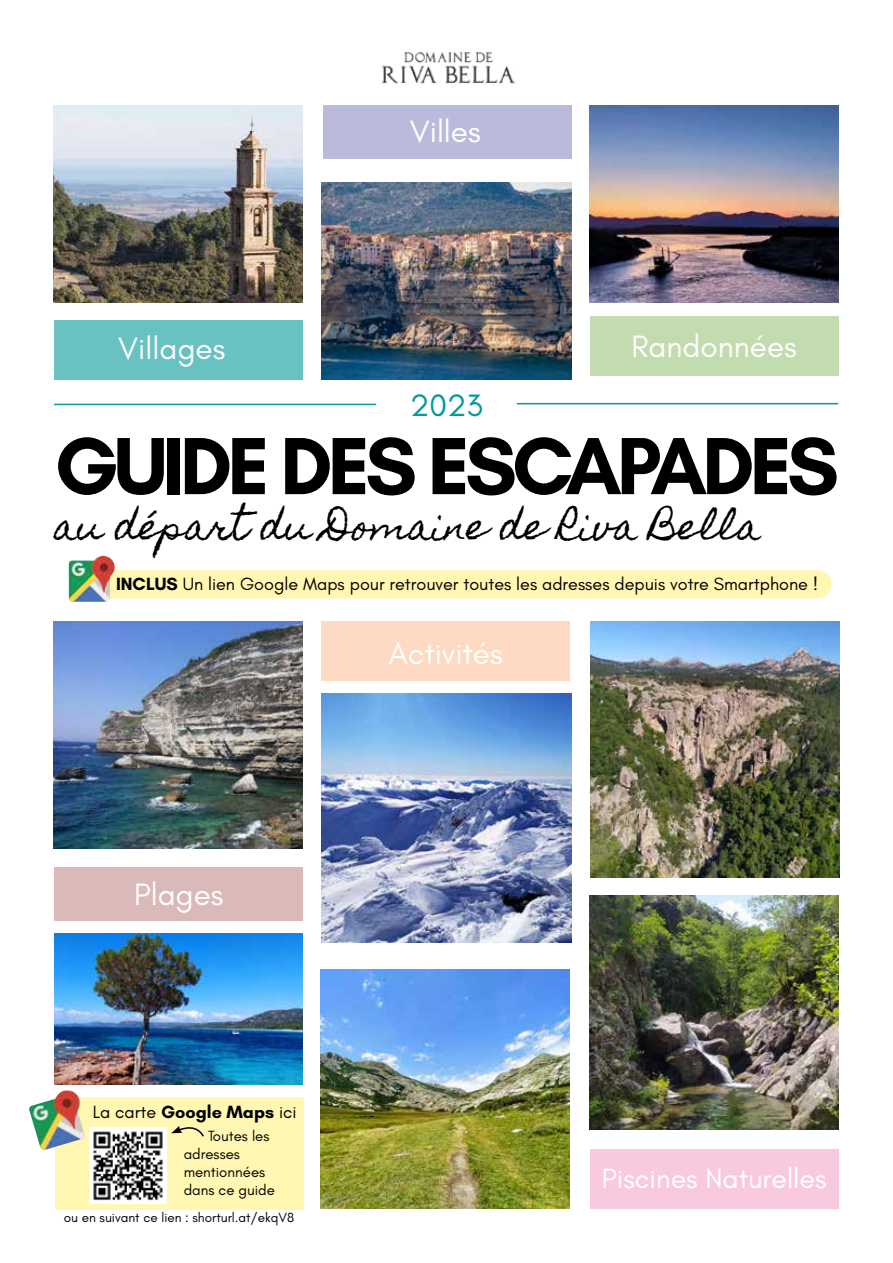
<style>
.page{position:relative;width:893px;height:1263px;background:#fff}
.page>*{position:absolute;margin:0;border:0;box-sizing:border-box;transform-origin:0 0}
.t1{font:700 82.5px "Glacial Indifference";letter-spacing:-.06em;color:#000}
.t2{font:36px "Homemade Apple";color:#000}
.t3{font:31.5px "Glacial Indifference";color:#fff}
.t4{font:31.5px "Glacial Indifference";color:#04999a}
.t5{font:28.5px "Glacial Indifference";color:#fff}
.t6{font:18px "Glacial Indifference";color:#000}
.t7{font:15px/18px "Glacial Indifference";color:#000}
.t8{font:13.5px "Glacial Indifference";color:#000}
.s1{font-weight:700}
</style>
<div class="page">
<img style="left:53px;top:105px;width:250px;height:197px">
<img style="left:322px;top:183px;width:249px;height:196px">
<img style="left:589px;top:105px;width:250px;height:197px">
<img style="left:53px;top:621px;width:250px;height:227px">
<img style="left:322px;top:694px;width:249px;height:248px">
<img style="left:54px;top:934px;width:249px;height:151px">
<img style="left:590px;top:621px;width:250px;height:256px">
<img style="left:320px;top:969px;width:250px;height:240px">
<img style="left:589px;top:895px;width:250px;height:234px">
<div style="left:322px;top:621px;width:248px;height:60px;background:#fedac3"></div>
<div style="left:55px;top:320px;width:248px;height:59px;background:#68c2c2"></div>
<div style="left:590px;top:316px;width:248px;height:60px;background:#c2dbaf"></div>
<div style="left:55px;top:867px;width:248px;height:54px;background:#dab9b9"></div>
<div style="left:323px;top:105px;width:248px;height:53px;background:#babadc"></div>
<div style="left:591px;top:1150px;width:248px;height:59px;background:#f8c9df"></div>
<img style="left:381px;top:52px;width:134px;height:32px">
<hr style="left:54px;top:404px;width:322px;height:1px;background:#04999a">
<hr style="left:517px;top:403px;width:321px;height:1px;background:#04999a">
<div style="left:89px;top:570px;width:742px;height:28px;background:#fff7b2;border-radius:14px"></div>
<div style="left:55px;top:1097px;width:249px;height:112px;background:#fff7b2"></div>
<img style="left:29px;top:1090px;width:56px;height:60px">
<img style="left:69px;top:556px;width:46px;height:46px">
<img style="left:90px;top:1127px;width:76px;height:76px">
<svg style="left:171px;top:1126px;width:33px;height:11px"></svg>
<h3 class="t3" style="left:118px;top:331px;width:109px">Villages</h3>
<h3 class="t3" style="left:410px;top:114px;width:72px">Villes</h3>
<h3 class="t4" style="left:410px;top:388px;width:74px">2023</h3>
<h3 class="t3" style="left:631px;top:329px;width:167px">Randonnées</h3>
<h1 class="t1" style="left:54px;top:415px;width:786px">GUIDE DES ESCAPADES</h1>
<h2 class="t2" style="left:54px;top:506px;width:709px">au départ du Domaine de Riva Bella</h2>
<p class="t6" style="left:116px;top:574px;width:704px"><span class="s1">INCLUS</span> Un lien Google Maps pour retrouver toutes les adresses depuis votre Smartphone !</p>
<h3 class="t3" style="left:134px;top:877px;width:91px">Plages</h3>
<p class="t6" style="left:93px;top:1101px;width:205px">La carte <span class="s1">Google Maps</span> ici</p>
<p class="t7" style="left:184px;top:1127px;width:93px;text-indent:24px">Toutes les adresses mentionnées dans ce guide</p>
<p class="t8" style="left:64px;top:1210px;width:232px">ou en suivant ce lien : shorturl.at/ekqV8</p>
<h3 class="t3" style="left:389px;top:636px;width:116px">Activités</h3>
<h3 class="t5" style="left:602px;top:1162px;width:226px">Piscines Naturelles</h3>
</div>
